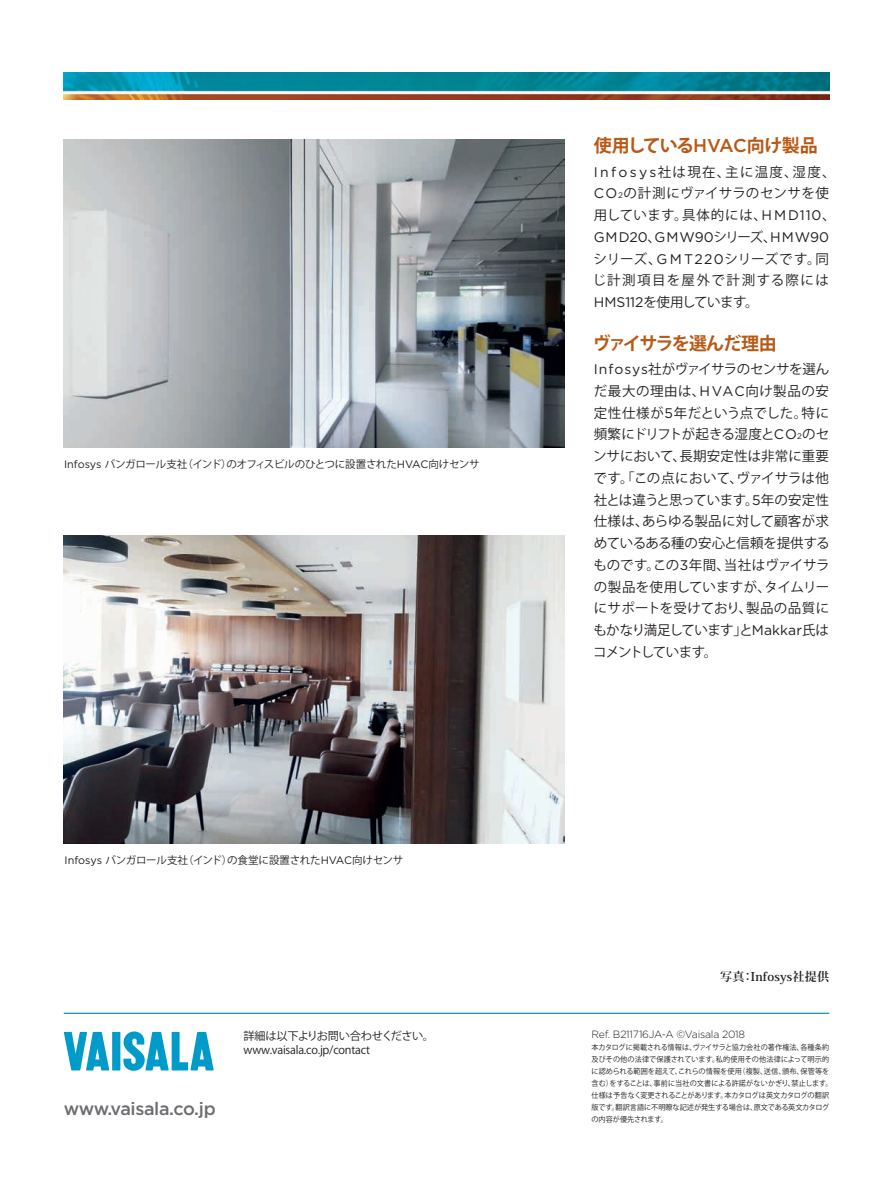
<style>
.page{position:relative;width:893px;height:1191px;background:#fff}
.page>*{position:absolute;margin:0;border:0;box-sizing:border-box;transform-origin:0 0}
.t1{font:700 18px "Koz Go Pro";letter-spacing:-.06em;color:#b95814}
.t2{font:500 18px "Gotham";letter-spacing:-.02em;color:#6c6d70}
.t3{font:13.95px "Gotham";letter-spacing:.035em;color:#231f20}
.t4{font:13.5px/21.8px "Koz Go Pro";letter-spacing:.015em;color:#231f20;text-align:justify}
.t5{font:13.5px/21.8px "Koz Go Pro";letter-spacing:.045em;color:#231f20}
.t6{font:700 12px "Koz Min Pro";letter-spacing:.02em;color:#231f20}
.t7{font:11.25px/13.5px "Koz Go Pro";letter-spacing:-.02em;color:#231f20}
.t8{font:10.5px "Koz Go Pro";letter-spacing:-.02em;color:#231f20}
.t9{font:300 10.5px "Gotham";letter-spacing:-.02em;color:#231f20}
.t10{font:7.5px/12px "Koz Go Pro";color:#231f20;scale:.95 1}
.s1{font-family:"Gotham";font-size:10.8px}
.s2{font-family:"Gotham";font-weight:500;font-size:18.6px}
.s3{font-family:"Gotham";font-size:13.95px}
.s4{font-family:"Gotham";font-size:8.1px}
.s5{font-family:"Koz Go Pro";font-size:13.5px}
</style>
<div class="page">
<img style="left:64px;top:72px;width:765px;height:28px">
<img style="left:64px;top:139px;width:500px;height:308px">
<img style="left:63px;top:535px;width:501px;height:309px">
<hr style="left:64px;top:1012px;width:765px;height:1px;background:#0083a9">
<svg style="left:64px;top:1032px;width:45px;height:38px"></svg>
<div style="left:112px;top:1032px;width:8px;height:38px;background:#009bc8"></div>
<svg style="left:123px;top:1031px;width:91px;height:39px"></svg>
<p class="t8" style="left:64px;top:457px;width:417px"><span class="s1">Infosys</span> バンガロール支社（インド）のオフィスビルのひとつに設置された<span class="s1">HVAC</span>向けセンサ</p>
<p class="t8" style="left:65px;top:853px;width:340px"><span class="s1">Infosys</span> バンガロール支社（インド）の食堂に設置された<span class="s1">HVAC</span>向けセンサ</p>
<h1 class="t2" style="left:64px;top:1096px;width:153px">www.vaisala.co.jp</h1>
<p class="t7" style="left:244px;top:1030px;width:192px">詳細は以下よりお問い合わせください。www.vaisala.co.jp/contact</p>
<h1 class="t1" style="left:594px;top:134px;width:225px">使用している<span class="s2">HVAC</span>向け製品</h1>
<p class="t5" style="left:594px;top:161px;width:243px"><span class="s3">Infosys</span>社は現在、主に温度、湿度、<br><span class="s3">CO</span><span class="s4">2</span>の計測にヴァイサラのセンサを使用しています。具体的には、<span class="s3">HMD110</span>、</p>
<p class="t3" style="left:594px;top:228px;width:237px">GMD20<span class="s5">、</span>GMW90<span class="s5">シリーズ、</span>HMW90</p>
<p class="t4" style="left:592px;top:248px;width:238px">シリーズ、<span class="s3">GMT220</span>シリーズです。同じ計測項目を屋外で計測する際には<span class="s3">HMS112</span>を使用しています。</p>
<h1 class="t1" style="left:593px;top:331px;width:185px">ヴァイサラを選んだ理由</h1>
<p class="t4" style="left:593px;top:359px;width:238px"><span class="s3">Infosys</span>社がヴァイサラのセンサを選んだ最大の理由は、<span class="s3">HVAC</span>向け製品の安定性仕様が<span class="s3">5</span>年だという点でした。特に頻繁にドリフトが起きる湿度と<span class="s3">CO</span><span class="s4">2</span>のセンサにおいて、長期安定性は非常に重要です。「この点において、ヴァイサラは他社とは違うと思っています。<span class="s3">5</span>年の安定性仕様は、あらゆる製品に対して顧客が求めているある種の安心と信頼を提供するものです。この<span class="s3">3</span>年間、当社はヴァイサラの製品を使用していますが、タイムリーにサポートを受けており、製品の品質にもかなり満足しています」と<span class="s3">Makkar</span>氏はコメントしています。</p>
<p class="t6" style="left:720px;top:968px;width:110px">写真：Infosys社提供</p>
<p class="t9" style="left:591px;top:1027px;width:155px">Ref. B211716JA-A ©Vaisala 2018</p>
<p class="t10" style="left:591px;top:1041px;width:255px">本カタログに掲載される情報は、ヴァイサラと協力会社の著作権法、各種条約及びその他の法律で保護されています。私的使用その他法律によって明示的に認められる範囲を超えて、これらの情報を使用（複製、送信、頒布、保管等を含む）をすることは、事前に当社の文書による許諾がないかぎり、禁止します。仕様は予告なく変更されることがあります。本カタログは英文カタログの翻訳版です。翻訳言語に不明瞭な記述が発生する場合は、原文である英文カタログの内容が優先されます。</p>
</div>
